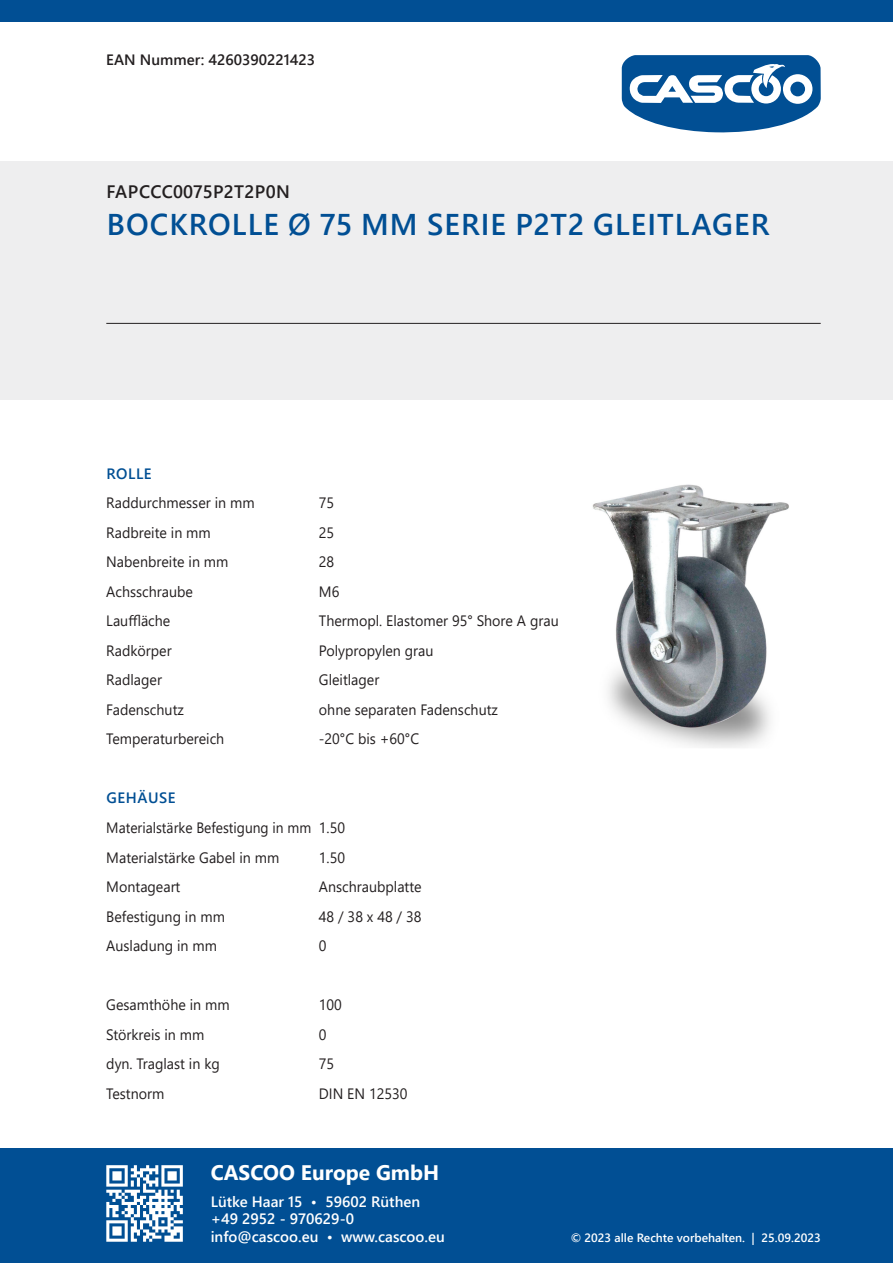
<style>
.page{position:relative;width:893px;height:1263px;background:#fff}
.page>*{position:absolute;margin:0;border:0;box-sizing:border-box;transform-origin:0 0}
.t1{font:600 30px "Segoe UI";letter-spacing:.035em;color:#014f94}
.t2{font:700 21px "Segoe UI";color:#fff}
.t3{font:600 18px "Segoe UI";letter-spacing:.02em;color:#231f20}
.t4{font:15px "Segoe UI";color:#231f20;scale:.95 1}
.t5{font:600 15px/17.5px "Segoe UI";color:#fff}
.t6{font:15px/29.5px "Segoe UI";color:#231f20;scale:.92 1}
.t7{font:600 15px "Segoe UI";color:#231f20}
.t8{font:600 15px "Segoe UI";letter-spacing:.035em;color:#014f94}
.t9{font:600 12px "Segoe UI";color:#fff}
</style>
<div class="page">
<img style="left:592px;top:484px;width:197px;height:264px">
<svg style="left:622px;top:55px;width:199px;height:78px"></svg>
<div style="left:0;top:162px;width:893px;height:238px;background:#eeeeef"></div>
<div style="left:0;top:1148px;width:893px;height:115px;background:#014f94"></div>
<div style="left:0;top:0;width:893px;height:21px;background:#014f94"></div>
<svg style="left:106px;top:1165px;width:77px;height:77px"></svg>
<hr style="left:106px;top:323px;width:715px;height:1px;background:#231f20">
<p class="t7" style="left:106px;top:45px;width:210px">EAN Nummer: 4260390221423</p>
<p class="t3" style="left:107px;top:175px;width:185px">FAPCCC0075P2T2P0N</p>
<h1 class="t1" style="left:107px;top:196px;width:664px">BOCKROLLE Ø 75 MM SERIE P2T2 GLEITLAGER</h1>
<p class="t8" style="left:107px;top:459px;width:47px">ROLLE</p>
<p class="t4" style="left:106px;top:489px;width:158px">Raddurchmesser in mm</p>
<p class="t4" style="left:319px;top:489px;width:18px">75</p>
<p class="t4" style="left:106px;top:518px;width:112px">Radbreite in mm</p>
<p class="t4" style="left:319px;top:518px;width:18px">25</p>
<p class="t4" style="left:106px;top:548px;width:130px">Nabenbreite in mm</p>
<p class="t4" style="left:319px;top:548px;width:18px">28</p>
<p class="t4" style="left:106px;top:577px;width:93px">Achsschraube</p>
<p class="t4" style="left:319px;top:577px;width:23px">M6</p>
<p class="t4" style="left:106px;top:607px;width:69px">Lauffläche</p>
<p class="t4" style="left:319px;top:607px;width:254px">Thermopl. Elastomer 95° Shore A grau</p>
<p class="t4" style="left:106px;top:636px;width:70px">Radkörper</p>
<p class="t4" style="left:319px;top:636px;width:122px">Polypropylen grau</p>
<p class="t4" style="left:106px;top:666px;width:60px">Radlager</p>
<p class="t4" style="left:319px;top:666px;width:65px">Gleitlager</p>
<p class="t4" style="left:106px;top:695px;width:83px">Fadenschutz</p>
<p class="t4" style="left:319px;top:695px;width:190px">ohne separaten Fadenschutz</p>
<p class="t4" style="left:106px;top:725px;width:126px">Temperaturbereich</p>
<p class="t4" style="left:319px;top:725px;width:107px">-20°C bis +60°C</p>
<p class="t8" style="left:107px;top:784px;width:70px">GEHÄUSE</p>
<p class="t6" style="left:106px;top:811px;width:261px">Materialstärke Befestigung in mm 1.50<br>Materialstärke Gabel in mm</p>
<p class="t4" style="left:319px;top:843px;width:29px">1.50</p>
<p class="t4" style="left:106px;top:872px;width:80px">Montageart</p>
<p class="t4" style="left:319px;top:872px;width:110px">Anschraubplatte</p>
<p class="t4" style="left:106px;top:902px;width:126px">Befestigung in mm</p>
<p class="t4" style="left:319px;top:902px;width:109px">48/38x48/38</p>
<p class="t4" style="left:106px;top:931px;width:118px">Ausladung in mm</p>
<p class="t4" style="left:319px;top:931px;width:10px">0</p>
<p class="t4" style="left:106px;top:990px;width:131px">Gesamthöhe in mm</p>
<p class="t4" style="left:319px;top:990px;width:26px">100</p>
<p class="t4" style="left:106px;top:1020px;width:105px">Störkreis in mm</p>
<p class="t4" style="left:319px;top:1020px;width:10px">0</p>
<p class="t4" style="left:106px;top:1049px;width:121px">dyn. Traglast in kg</p>
<p class="t4" style="left:319px;top:1049px;width:18px">75</p>
<p class="t4" style="left:106px;top:1079px;width:63px">Testnorm</p>
<p class="t4" style="left:319px;top:1079px;width:95px">DIN EN 12530</p>
<h2 class="t2" style="left:211px;top:1153px;width:230px">CASCOO Europe GmbH</h2>
<p class="t5" style="left:211px;top:1191px;width:236px">Lütke Haar 15 • 59602 Rüthen +49 2952 - 970629-0 info@cascoo.eu • www.cascoo.eu</p>
<p class="t9" style="left:571px;top:1226px;width:251px">© 2023 alle Rechte vorbehalten. | 25.09.2023</p>
</div>
